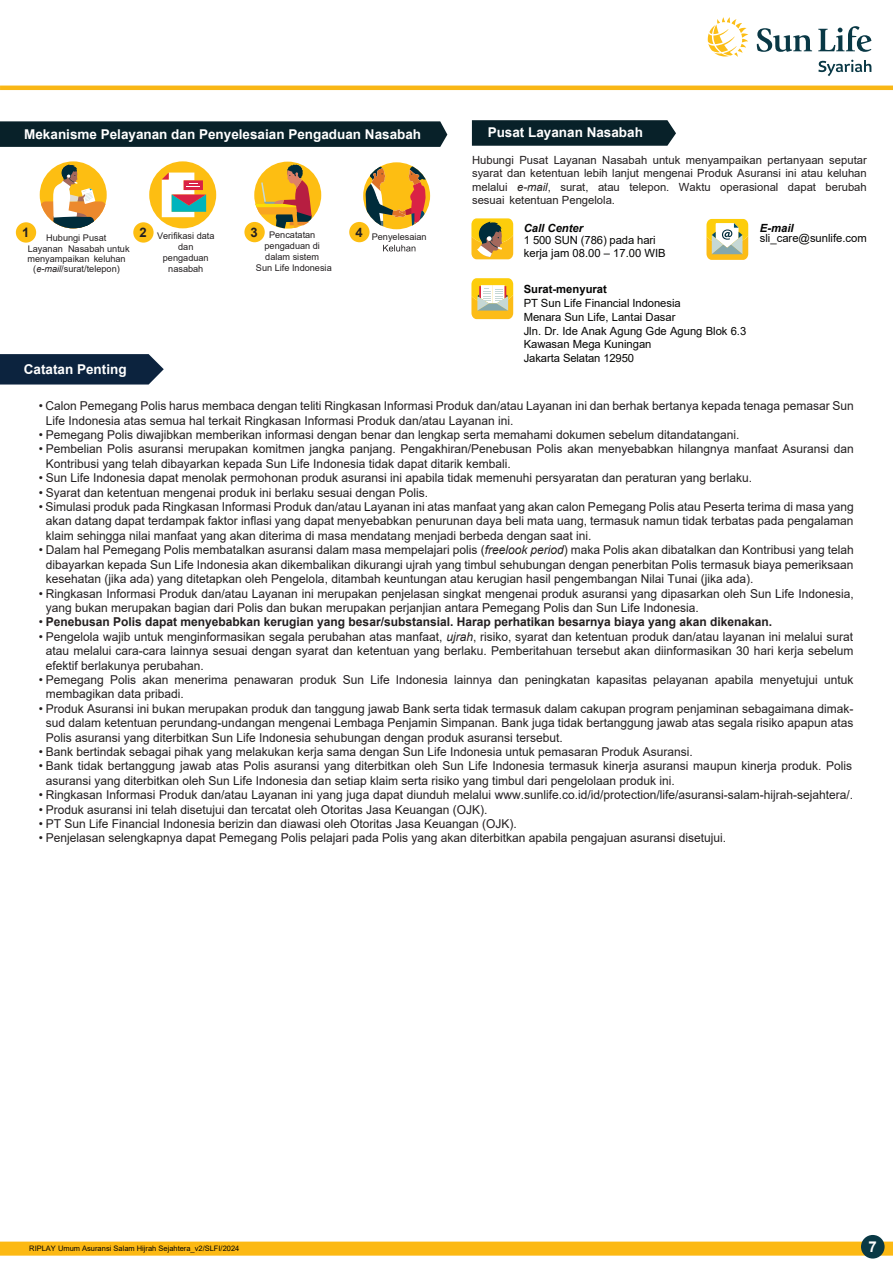
<style>
.page{position:relative;width:893px;height:1263px;background:#fff}
.page>*{position:absolute;margin:0;border:0;box-sizing:border-box;transform-origin:0 0}
.t1{font:700 15px "Arial";color:#fff}
.t2{font:700 13.5px "Arial";color:#fff}
.t3{font:700 13.05px "Arial";color:#231f20}
.t4{font:12.15px/14.4px "Arial";color:#231f20}
.t5{font:700 12.15px "Arial";color:#231f20}
.t6{font:11.25px/13.5px "Arial";color:#231f20;text-align:justify}
.t7{font:11.25px/13.8px "Arial";color:#050504}
.t8{font:italic 700 11.25px "Arial";color:#050504}
.t9{font:700 11.25px "Arial";color:#050504}
.t10{font:9.15px/10.9px "Arial";color:#231f20;text-align:center}
.t11{font:7.5px "Arial";color:#050504}
.s1{font-style:italic}
.s2{font-style:inherit}
.s3{font-weight:400}
</style>
<div class="page">
<div style="left:0;top:1241px;width:893px;height:14px;background:#fcb914"></div>
<div style="left:861px;top:1235px;width:24px;height:23px;background:#093945;border-radius:12px"></div>
<hr style="left:0;top:86px;width:893px;height:4px;background:#f9b716">
<div style="left:349px;top:222px;width:21px;height:20px;background:#fdbe12;border-radius:10px"></div>
<svg style="left:471px;top:278px;width:42px;height:41px"></svg>
<svg style="left:471px;top:218px;width:42px;height:41px;background:#c5a339"></svg>
<svg style="left:706px;top:219px;width:42px;height:41px"></svg>
<svg style="left:472px;top:120px;width:204px;height:26px;background:#112931"></svg>
<div style="left:149px;top:161px;width:67px;height:67px;background:#fdbe12;border-radius:50%"></div>
<svg style="left:162px;top:173px;width:44px;height:44px;background:#c2bbab"></svg>
<div style="left:133px;top:222px;width:21px;height:21px;background:#fdbe12;border-radius:10px"></div>
<svg style="left:40px;top:161px;width:67px;height:67px"></svg>
<svg style="left:41px;top:164px;width:64px;height:64px"></svg>
<div style="left:16px;top:222px;width:20px;height:21px;background:#fdbe12;border-radius:50%"></div>
<div style="left:254px;top:162px;width:67px;height:67px;background:#fdbe12;border-radius:50%"></div>
<svg style="left:255px;top:165px;width:57px;height:63px"></svg>
<div style="left:244px;top:222px;width:21px;height:20px;background:#fdbe12;border-radius:10px"></div>
<svg style="left:383px;top:245px;width:32px;height:6px"></svg>
<svg style="left:363px;top:162px;width:67px;height:67px"></svg>
<svg style="left:366px;top:165px;width:62px;height:64px"></svg>
<svg style="left:0;top:121px;width:447px;height:26px;background:#0e262e"></svg>
<svg style="left:0;top:354px;width:164px;height:30px;background:#182d47"></svg>
<svg style="left:818px;top:60px;width:53px;height:16px"></svg>
<svg style="left:757px;top:28px;width:55px;height:24px"></svg>
<svg style="left:818px;top:26px;width:53px;height:26px"></svg>
<svg style="left:708px;top:17px;width:40px;height:40px"></svg>
<p class="t2" style="left:24px;top:125px;width:398px">Mekanisme Pelayanan dan Penyelesaian Pengaduan Nasabah</p>
<p class="t2" style="left:488px;top:122px;width:157px">Pusat Layanan Nasabah</p>
<p class="t6" style="left:472px;top:153px;width:396px">Hubungi Pusat Layanan Nasabah untuk menyampaikan pertanyaan seputar syarat dan ketentuan lebih lanjut mengenai Produk Asuransi ini atau keluhan melalui <span class="s1">e-mail</span>, surat, atau telepon. Waktu operasional dapat berubah sesuai ketentuan Pengelola.</p>
<p class="t8" style="left:524px;top:220px;width:61px">Call Center</p>
<p class="t7" style="left:524px;top:234px;width:143px;line-height:12.5px">1 500 SUN (786) pada hari kerja jam 08.00 – 17.00 WIB</p>
<p class="t9" style="left:524px;top:281px;width:85px">Surat-menyurat</p>
<p class="t7" style="left:524px;top:296px;width:224px">PT Sun Life Financial Indonesia<br>Menara Sun Life, Lantai Dasar<br>Jln. Dr. Ide Anak Agung Gde Agung Blok 6.3<br>Kawasan Mega Kuningan<br>Jakarta Selatan 12950</p>
<p class="t8" style="left:760px;top:221px;width:35px">E-mail</p>
<p class="t7" style="left:760px;top:231px;width:109px">sli_care@sunlife.com</p>
<p class="t3" style="left:140px;top:223px;width:9px">2</p>
<p class="t10" style="left:256px;top:229px;width:77px">Pencatatan pengaduan di dalam sistem<br>Sun Life Indonesia</p>
<p class="t3" style="left:250px;top:223px;width:9px">3</p>
<p class="t10" style="left:356px;top:232px;width:73px"><sup>4</sup> Penyelesaian</p>
<p class="t3" style="left:22px;top:223px;width:9px">1</p>
<p class="t10" style="left:157px;top:231px;width:59px">Verifikasi data dan pengaduan nasabah</p>
<p class="t10" style="left:28px;top:232px;width:103px;line-height:11.6px">Hubungi Pusat<br>Layanan Nasabah untuk</p>
<p class="t10" style="left:27px;top:254px;width:100px;line-height:9.4px">menyampaikan keluhan (<span class="s1">e-mail</span>/<span class="s2">surat/telepon)</span></p>
<p class="t2" style="left:24px;top:359px;width:104px">Catatan Penting</p>
<p class="t4" style="left:46px;top:399px;width:809px;text-indent:-7px">• Calon Pemegang Polis harus membaca dengan teliti Ringkasan Informasi Produk dan/atau Layanan ini dan berhak bertanya kepada tenaga pemasar Sun<br>Life Indonesia atas semua hal terkait Ringkasan Informasi Produk dan/atau Layanan ini.</p>
<p class="t4" style="left:39px;top:427px;width:702px">• Pemegang Polis diwajibkan memberikan informasi dengan benar dan lengkap serta memahami dokumen sebelum ditandatangani.</p>
<p class="t4" style="left:46px;top:442px;width:809px;text-indent:-7px">• Pembelian Polis asuransi merupakan komitmen jangka panjang. Pengakhiran/Penebusan Polis akan menyebabkan hilangnya manfaat Asuransi dan<br>Kontribusi yang telah dibayarkan kepada Sun Life Indonesia tidak dapat ditarik kembali.</p>
<p class="t4" style="left:39px;top:471px;width:715px">• Sun Life Indonesia dapat menolak permohonan produk asuransi ini apabila tidak memenuhi persyaratan dan peraturan yang berlaku.</p>
<p class="t4" style="left:39px;top:485px;width:391px">• Syarat dan ketentuan mengenai produk ini berlaku sesuai dengan Polis.</p>
<p class="t4" style="left:46px;top:499px;width:809px;text-align:justify;text-indent:-7px">• Simulasi produk pada Ringkasan Informasi Produk dan/atau Layanan ini atas manfaat yang akan calon Pemegang Polis atau Peserta terima di masa yang akan datang dapat terdampak faktor inflasi yang dapat menyebabkan penurunan daya beli mata uang, termasuk namun tidak terbatas pada pengalaman klaim sehingga nilai manfaat yang akan diterima di masa mendatang menjadi berbeda dengan saat ini.</p>
<p class="t4" style="left:46px;top:543px;width:809px;text-align:justify;text-indent:-7px">• Dalam hal Pemegang Polis membatalkan asuransi dalam masa mempelajari polis (<span class="s1">freelook period</span>) maka Polis akan dibatalkan dan Kontribusi yang telah dibayarkan kepada Sun Life Indonesia akan dikembalikan dikurangi ujrah yang timbul sehubungan dengan penerbitan Polis termasuk biaya pemeriksaan kesehatan (jika ada) yang ditetapkan oleh Pengelola, ditambah keuntungan atau kerugian hasil pengembangan Nilai Tunai (jika ada).</p>
<p class="t4" style="left:46px;top:586px;width:809px;text-indent:-7px">• Ringkasan Informasi Produk dan/atau Layanan ini merupakan penjelasan singkat mengenai produk asuransi yang dipasarkan oleh Sun Life Indonesia, yang bukan merupakan bagian dari Polis dan bukan merupakan perjanjian antara Pemegang Polis dan Sun Life Indonesia.</p>
<p class="t5" style="left:39px;top:613px;width:735px"><span class="s3">•</span> Penebusan Polis dapat menyebabkan kerugian yang besar/substansial. Harap perhatikan besarnya biaya yang akan dikenakan.</p>
<p class="t4" style="left:46px;top:629px;width:809px;text-align:justify;text-indent:-7px">• Pengelola wajib untuk menginformasikan segala perubahan atas manfaat, <span class="s1">ujrah</span>, risiko, syarat dan ketentuan produk dan/atau layanan ini melalui surat atau melalui cara-cara lainnya sesuai dengan syarat dan ketentuan yang berlaku. Pemberitahuan tersebut akan diinformasikan 30 hari kerja sebelum efektif berlakunya perubahan.</p>
<p class="t4" style="left:46px;top:672px;width:809px;text-indent:-7px">• Pemegang Polis akan menerima penawaran produk Sun Life Indonesia lainnya dan peningkatan kapasitas pelayanan apabila menyetujui untuk membagikan data pribadi.</p>
<p class="t4" style="left:46px;top:701px;width:809px;text-align:justify;text-indent:-7px">• Produk Asuransi ini bukan merupakan produk dan tanggung jawab Bank serta tidak termasuk dalam cakupan program penjaminan sebagaimana dimak&shy;sud dalam ketentuan perundang-undangan mengenai Lembaga Penjamin Simpanan. Bank juga tidak bertanggung jawab atas segala risiko apapun atas Polis asuransi yang diterbitkan Sun Life Indonesia sehubungan dengan produk asuransi tersebut.</p>
<p class="t4" style="left:39px;top:744px;width:655px">• Bank bertindak sebagai pihak yang melakukan kerja sama dengan Sun Life Indonesia untuk pemasaran Produk Asuransi.</p>
<p class="t4" style="left:46px;top:759px;width:808px;text-indent:-7px">• Bank tidak bertanggung jawab atas Polis asuransi yang diterbitkan oleh Sun Life Indonesia termasuk kinerja asuransi maupun kinerja produk. Polis asuransi yang diterbitkan oleh Sun Life Indonesia dan setiap klaim serta risiko yang timbul dari pengelolaan produk ini.</p>
<p class="t4" style="left:39px;top:788px;width:816px">• Ringkasan Informasi Produk dan/atau Layanan ini yang juga dapat diunduh melalui www.sunlife.co.id/id/protection/life/asuransi-salam-hijrah-sejahtera/.</p>
<p class="t4" style="left:39px;top:802px;width:450px">• Produk asuransi ini telah disetujui dan tercatat oleh Otoritas Jasa Keuangan (OJK).</p>
<p class="t4" style="left:39px;top:816px;width:479px">• PT Sun Life Financial Indonesia berizin dan diawasi oleh Otoritas Jasa Keuangan (OJK).</p>
<p class="t4" style="left:39px;top:831px;width:689px">• Penjelasan selengkapnya dapat Pemegang Polis pelajari pada Polis yang akan diterbitkan apabila pengajuan asuransi disetujui.</p>
<p class="t11" style="left:29px;top:1243px;width:212px">RIPLAY Umum Asuransi Salam Hijrah Sejahtera<span class="s2">_</span>v<span class="s2">2</span>/SLFI/2024</p>
<p class="t1" style="left:868px;top:1236px;width:10px">7</p>
</div>
